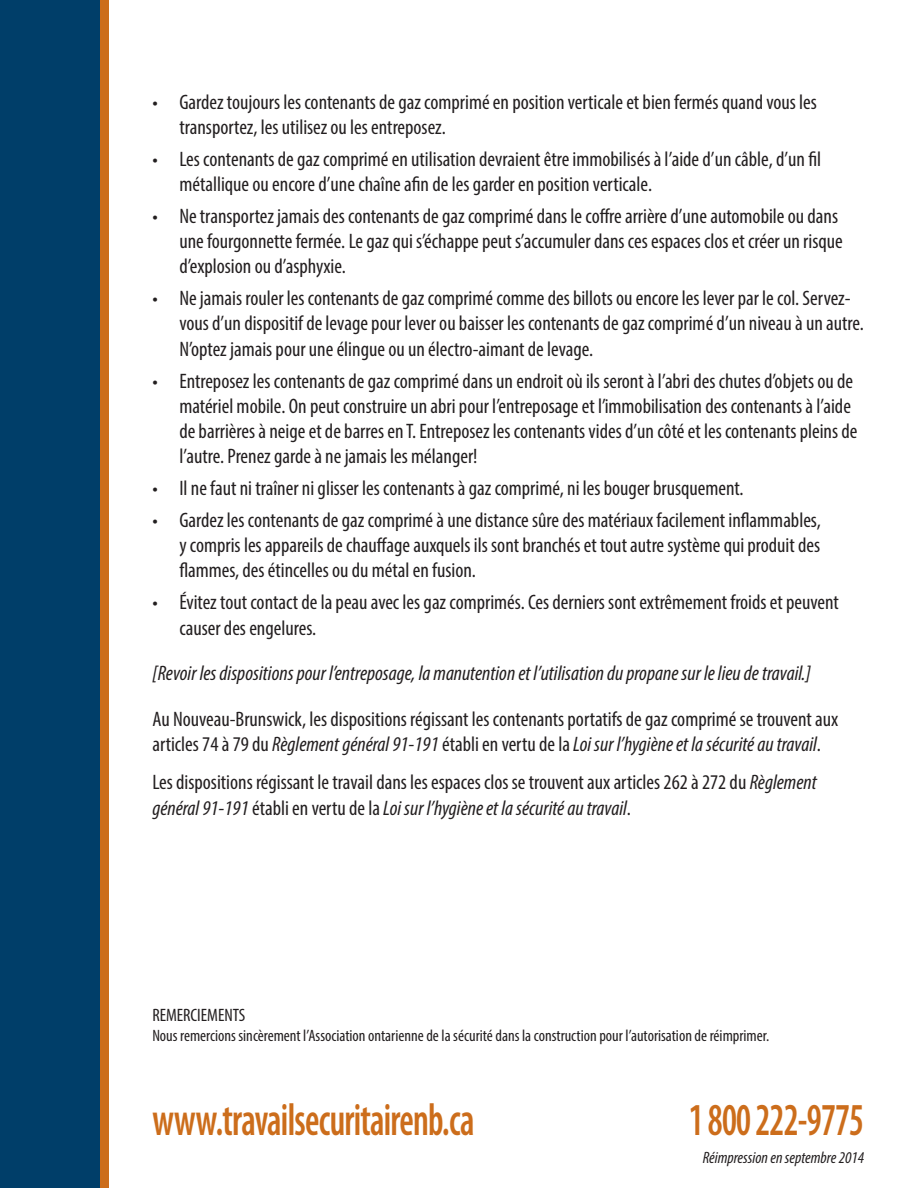
<style>
.page{position:relative;width:918px;height:1188px;background:#fff}
.page>*{position:absolute;margin:0;border:0;box-sizing:border-box;transform-origin:0 0}
.t1{font:600 condensed 45.9px "Myriad Pro";letter-spacing:-.02em;color:#cc6d1b;scale:.79 1}
.t2{font:condensed 21px/25.2px "Myriad Pro";color:#231f20}
.t3{font:italic condensed 21px "Myriad Pro";color:#231f20}
.t4{font:condensed 18px "Myriad Pro";color:#231f20}
.t5{font:condensed 16.5px "Myriad Pro";color:#231f20}
.t6{font:italic condensed 16.5px "Myriad Pro";color:#231f20}
.s1{font-style:italic}
</style>
<div class="page">
<div style="left:99px;top:0;width:10px;height:1188px;background:#cc6d1b"></div>
<div style="left:0;top:0;width:99px;height:1188px;background:#003e69"></div>
<p class="t2" style="left:179px;top:89px;width:639px;text-indent:-27px">• Gardez toujours les contenants de gaz comprimé en position verticale et bien fermés quand vous les transportez, les utilisez ou les entreposez.</p>
<p class="t2" style="left:179px;top:146px;width:643px;text-indent:-27px">• Les contenants de gaz comprimé en utilisation devraient être immobilisés à l’aide d’un câble, d’un fil métallique ou encore d’une chaîne afin de les garder en position verticale.</p>
<p class="t2" style="left:179px;top:203px;width:665px;text-indent:-27px">• Ne transportez jamais des contenants de gaz comprimé dans le coffre arrière d’une automobile ou dans une fourgonnette fermée. Le gaz qui s’échappe peut s’accumuler dans ces espaces clos et créer un risque d’explosion ou d’asphyxie.</p>
<p class="t2" style="left:179px;top:285px;width:686px;text-indent:-27px">• Ne jamais rouler les contenants de gaz comprimé comme des billots ou encore les lever par le col. Servez&shy;vous d’un dispositif de levage pour lever ou baisser les contenants de gaz comprimé d’un niveau à un autre.<br>N’optez jamais pour une élingue ou un électro-aimant de levage.</p>
<p class="t2" style="left:179px;top:368px;width:680px;text-indent:-27px">• Entreposez les contenants de gaz comprimé dans un endroit où ils seront à l’abri des chutes d’objets ou de matériel mobile. On peut construire un abri pour l’entreposage et l’immobilisation des contenants à l’aide de barrières à neige et de barres en T. Entreposez les contenants vides d’un côté et les contenants pleins de l’autre. Prenez garde à ne jamais les mélanger!</p>
<p class="t2" style="left:152px;top:475px;width:593px">• Il ne faut ni traîner ni glisser les contenants à gaz comprimé, ni les bouger brusquement.</p>
<p class="t2" style="left:179px;top:507px;width:643px;text-align:justify;text-indent:-27px">• Gardez les contenants de gaz comprimé à une distance sûre des matériaux facilement inflammables, y compris les appareils de chauffage auxquels ils sont branchés et tout autre système qui produit des flammes, des étincelles ou du métal en fusion.</p>
<p class="t2" style="left:179px;top:590px;width:661px;text-indent:-27px">• Évitez tout contact de la peau avec les gaz comprimés. Ces derniers sont extrêmement froids et peuvent causer des engelures.</p>
<p class="t3" style="left:152px;top:660px;width:660px">[Revoir les dispositions pour l’entreposage, la manutention et l’utilisation du propane sur le lieu de travail.]</p>
<p class="t2" style="left:152px;top:706px;width:687px">Au Nouveau-Brunswick, les dispositions régissant les contenants portatifs de gaz comprimé se trouvent aux articles 74 à 79 du <span class="s1">Règlement général 91-191</span> établi en vertu de la <span class="s1">Loi sur l’hygiène et la sécurité au travail</span>.</p>
<p class="t2" style="left:152px;top:770px;width:666px">Les dispositions régissant le travail dans les espaces clos se trouvent aux articles 262 à 272 du <span class="s1">Règlement général 91-191</span> établi en vertu de la <span class="s1">Loi sur l’hygiène et la sécurité au travail</span>.</p>
<p class="t4" style="left:152px;top:1004px;width:95px">REMERCIEMENTS</p>
<p class="t5" style="left:152px;top:1026px;width:618px">Nous remercions sincèrement l’Association ontarienne de la sécurité dans la construction pour l’autorisation de réimprimer.</p>
<h1 class="t1" style="left:152px;top:1095px;width:409px">www.travailsecuritairenb.ca</h1>
<h1 class="t1" style="left:689px;top:1095px;width:224px">1 800 222-9775</h1>
<p class="t6" style="left:703px;top:1147px;width:163px">Réimpression en septembre 2014</p>
</div>
